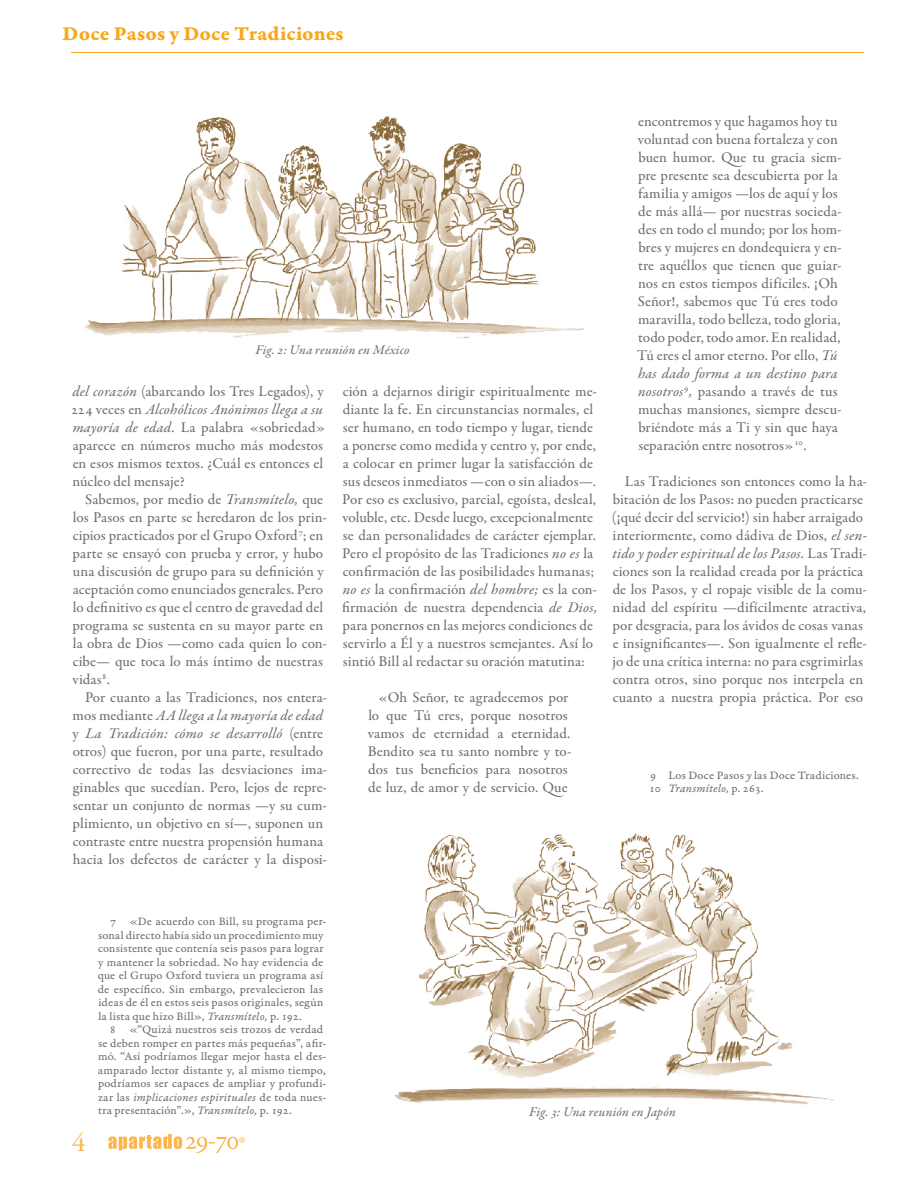
<style>
.page{position:relative;width:918px;height:1188px;background:#fff}
.page>*{position:absolute;margin:0;border:0;box-sizing:border-box;transform-origin:0 0}
.t1{font:27px "Garamond Premr Pro";color:#fbb74b}
.t2{font:21px "Garamond Premr Pro Bd Capt";color:#f8a71b}
.t3{font:500 15px/18px "Garamond Premr Pro";color:#6d7175}
.t4{font:15px/18px "Garamond Premr Pro Med It";letter-spacing:.01em;color:#6d7175}
.t5{font:13.5px "Garamond Premr Pro Med It";letter-spacing:.015em;color:#6d7175}
.t6{font:12px/13.5px "Garamond Premr Pro Capt";letter-spacing:.01em;color:#6d7175}
.t7{font:12px "Garamond Premr Pro It Capt";letter-spacing:.02em;color:#6d7175}
.s1{font-family:"Garamond Premr Pro Med It";font-weight:400}
.s2{font-family:"Garamond Premr Pro";font-weight:500}
.s3{font-family:"Garamond Premr Pro It Capt"}
.s4{font-family:"Garamond Premr Pro Capt"}
</style>
<div class="page">
<svg style="left:108px;top:1134px;width:137px;height:19px"></svg>
<img style="left:394px;top:833px;width:441px;height:272px">
<img style="left:84px;top:115px;width:501px;height:224px">
<hr style="left:72px;top:52px;width:792px;height:1px;background:#f8a71b">
<h2 class="t2" style="left:63px;top:21px;width:283px">Doce Pasos y Doce Tradiciones</h2>
<p class="t5" style="left:255px;top:341px;width:156px">Fig. 2: Una reunión en México</p>
<p class="t3" style="left:72px;top:383px;width:253px"><span class="s1">del corazón</span> (abarcando los Tres Legados), y</p>
<p class="t4" style="left:71px;top:401px;width:254px"><span class="s2">224 veces en</span> Alcohólicos Anónimos llega a su</p>
<p class="t3" style="left:73px;top:419px;width:255px"><span class="s1">mayoría de edad.</span> La palabra «sobriedad» aparece en números mucho más modestos en esos mismos textos. ¿Cuál es entonces el núcleo del mensaje?</p>
<p class="t3" style="left:72px;top:491px;width:256px;text-indent:13px">Sabemos, por medio de <span class="s1">Transmítelo,</span> que los Pasos en parte se heredaron de los prin&shy;cipios practicados por el Grupo Oxford<sup>7</sup>; en parte se ensayó con prueba y error, y hubo una discusión de grupo para su definición y aceptación como enunciados generales. Pero lo definitivo es que el centro de gravedad del programa se sustenta en su mayor parte en la obra de Dios —como cada quien lo con&shy;cibe— que toca lo más íntimo de nuestras vidas<sup>8</sup>.</p>
<p class="t3" style="left:85px;top:689px;width:244px">Por cuanto a las Tradiciones, nos entera-</p>
<p class="t4" style="left:72px;top:707px;width:252px"><span class="s2">mos mediante</span> AA llega a la mayoría de edad <span class="s2">y</span> La Tradición: cómo se desarrolló <span class="s2">(entre</span></p>
<p class="t3" style="left:73px;top:743px;width:256px">otros) que fueron, por una parte, resultado correctivo de todas las desviaciones ima&shy;ginables que sucedían. Pero, lejos de repre&shy;sentar un conjunto de normas —y su cum&shy;plimiento, un objetivo en sí—, suponen un contraste entre nuestra propensión humana hacia los defectos de carácter y la disposi-</p>
<p class="t3" style="left:342px;top:383px;width:257px">ción a dejarnos dirigir espiritualmente me&shy;diante la fe. En circunstancias normales, el ser humano, en todo tiempo y lugar, tiende a ponerse como medida y centro y, por ende, a colocar en primer lugar la satisfacción de sus deseos inmediatos —con o sin aliados—.<br>Por eso es exclusivo, parcial, egoísta, desleal, voluble, etc. Desde luego, excepcionalmente se dan personalidades de carácter ejemplar.<br>Pero el propósito de las Tradiciones <span class="s1">no es</span> la confirmación de las posibilidades humanas; <span class="s1">no es</span> la confirmación <span class="s1">del hombre;</span> es la con&shy;firmación de nuestra dependencia <span class="s1">de Dios, </span>para ponernos en las mejores condiciones de servirlo a Él y a nuestros semejantes. Así lo sintió Bill al redactar su oración matutina:</p>
<p class="t3" style="left:368px;top:689px;width:205px;text-align:center">«Oh Señor, te agradecemos por lo que Tú eres, porque nosotros vamos de eternidad a eternidad.<br>Bendito sea tu santo nombre y to&shy;dos tus beneficios para nosotros de luz, de amor y de servicio. Que</p>
<p class="t3" style="left:637px;top:113px;width:206px">encontremos y que hagamos hoy tu voluntad con buena fortaleza y con buen humor. Que tu gracia siem&shy;pre presente sea descubierta por la familia y amigos —los de aquí y los de más allá— por nuestras socieda&shy;des en todo el mundo; por los hom&shy;bres y mujeres en dondequiera y en&shy;tre aquéllos que tienen que guiar&shy;nos en estos tiempos difíciles. ¡Oh Señor!, sabemos que Tú eres todo maravilla, todo belleza, todo gloria, todo poder, todo amor. En realidad, Tú eres el amor eterno. Por ello, <span class="s1">Tú</span></p>
<p class="t4" style="left:638px;top:365px;width:201px">has dado forma a un destino para</p>
<p class="t3" style="left:638px;top:383px;width:205px"><span class="s1">nosotros</span><sup>9</sup><span class="s1">,</span> pasando a través de tus muchas mansiones, siempre descu&shy;briéndote más a Ti y sin que haya separación entre nosotros»<sup>10</sup>.</p>
<p class="t3" style="left:612px;top:473px;width:257px;text-indent:13px">Las Tradiciones son entonces como la ha&shy;bitación de los Pasos: no pueden practicarse (¡qué decir del servicio!) sin haber arraigado interiormente, como dádiva de Dios, <span class="s1">el sen-</span></p>
<p class="t4" style="left:613px;top:545px;width:256px">tido y poder espiritual de los Pasos. <span class="s2">Las Tradi-</span></p>
<p class="t3" style="left:613px;top:563px;width:256px">ciones son la realidad creada por la práctica de los Pasos, y el ropaje visible de la comu&shy;nidad del espíritu —difícilmente atractiva, por desgracia, para los ávidos de cosas vanas e insignificantes—. Son igualmente el refle&shy;jo de una crítica interna: no para esgrimirlas contra otros, sino porque nos interpela en cuanto a nuestra propia práctica. Por eso</p>
<p class="t6" style="left:650px;top:768px;width:210px">9 Los Doce Pasos <span class="s3">y</span> las Doce Tradiciones.</p>
<p class="t7" style="left:649px;top:781px;width:116px"><span class="s4">10</span> Transmítelo, <span class="s4">p. 263.</span></p>
<h1 class="t1" style="left:72px;top:1127px;width:14px">4</h1>
<p class="t6" style="left:98px;top:915px;width:230px;text-indent:12px">7 «De acuerdo con Bill, su programa per&shy;sonal directo había sido un procedimiento muy consistente que contenía seis pasos para lograr y mantener la sobriedad. No hay evidencia de que el Grupo Oxford tuviera un programa así de específico. Sin embargo, prevalecieron las ideas de él en estos seis pasos originales, según la lista que hizo Bill», <span class="s3">Transmítelo,</span> p. 192.</p>
<p class="t6" style="left:98px;top:1023px;width:230px;text-indent:12px">8 «“Quizá nuestros seis trozos de verdad se deben romper en partes más pequeñas”, afir&shy;mó. “Así podríamos llegar mejor hasta el des&shy;amparado lector distante y, al mismo tiempo, podríamos ser capaces de ampliar y profundi-</p>
<p class="t7" style="left:98px;top:1090px;width:230px"><span class="s4">zar las</span> implicaciones espirituales <span class="s4">de toda nues-</span></p>
<p class="t6" style="left:98px;top:1104px;width:195px">tra presentación”.», <span class="s3">Transmítelo,</span> p. 192.</p>
<p class="t5" style="left:529px;top:1104px;width:148px">Fig. 3: Una reunión en Japón</p>
</div>
